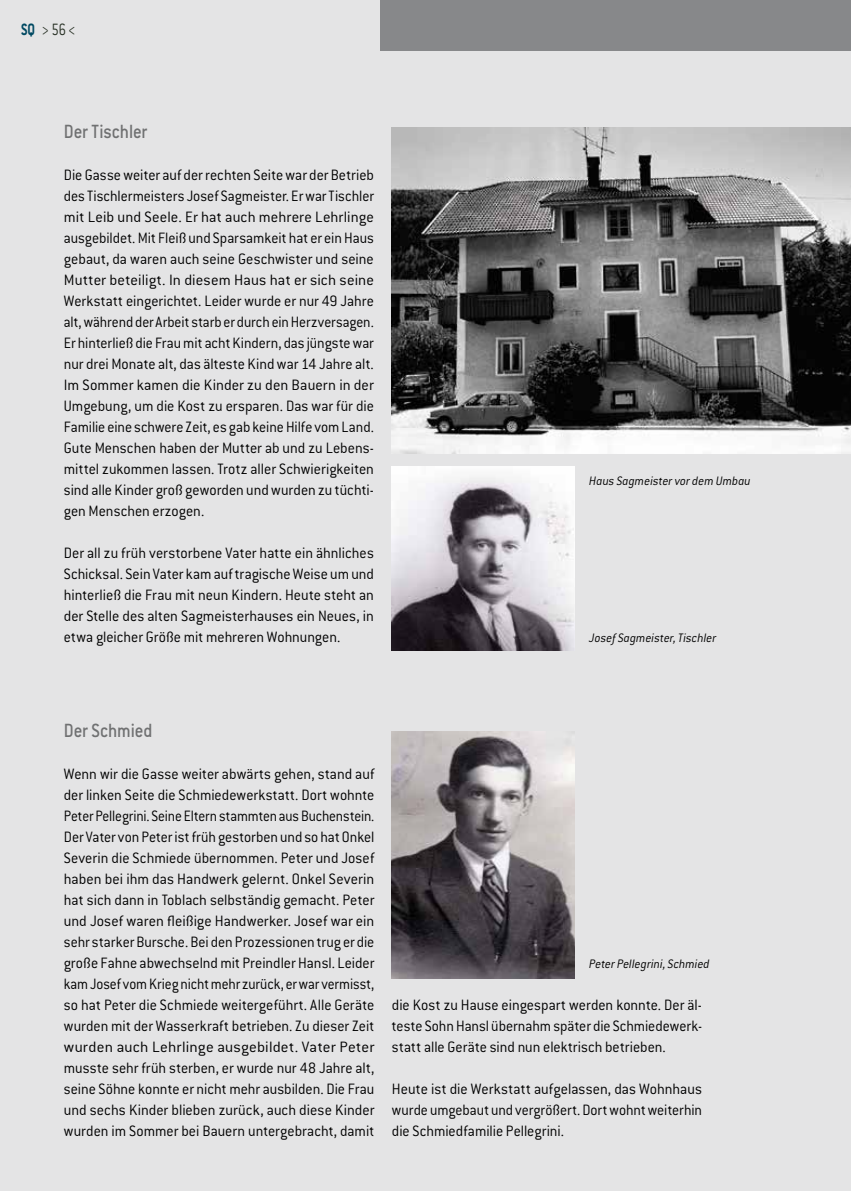
<style>
.page{position:relative;width:851px;height:1191px;background:#fff}
.page>*{position:absolute;margin:0;border:0;box-sizing:border-box;transform-origin:0 0}
.t1{font:500 21px "Conduit ITC";letter-spacing:-.005em;color:#707172;scale:.9 1}
.t2{font:300 18px "Conduit ITC";color:#262f23;scale:.8 1}
.t3{font:300 16.5px/21px "Conduit ITC";color:#000;text-align:justify;scale:.96 1}
.t4{font:300 16.5px/21px "Conduit ITC";color:#000;text-align:justify;scale:.95 1}
.t5{font:italic 300 13.5px "Conduit ITC";letter-spacing:.005em;color:#000;scale:.95 1}
.s1{font-weight:700;color:#004962}
</style>
<div class="page">
<div style="left:0;top:0;width:850px;height:1191px;background:#e4e4e5"></div>
<div style="left:381px;top:0;width:469px;height:51px;background:#87888a"></div>
<img style="left:392px;top:128px;width:458px;height:325px">
<img style="left:392px;top:466px;width:182px;height:184px">
<img style="left:392px;top:731px;width:182px;height:247px">
<p class="t2" style="left:21px;top:20px;width:70px"><span class="s1">SQ</span> &gt; 56 &lt;</p>
<p class="t1" style="left:64px;top:120px;width:94px">Der Tischler</p>
<p class="t4" style="left:64px;top:164px;width:328px">Die Gasse weiter auf der rechten Seite war der Betrieb des Tischlermeisters Josef Sagmeister. Er war Tischler mit Leib und Seele. Er hat auch mehrere Lehrlinge ausgebildet. Mit Fleiß und Sparsamkeit hat er ein Haus gebaut, da waren auch seine Geschwister und seine Mutter beteiligt. In diesem Haus hat er sich seine Werkstatt eingerichtet. Leider wurde er nur 49 Jahre alt, während der Arbeit starb er durch ein Herzversagen.<br>Er hinterließ die Frau mit acht Kindern, das jüngste war nur drei Monate alt, das älteste Kind war 14 Jahre alt.<br>Im Sommer kamen die Kinder zu den Bauern in der Umgebung, um die Kost zu ersparen. Das war für die Familie eine schwere Zeit, es gab keine Hilfe vom Land.<br>Gute Menschen haben der Mutter ab und zu Lebens&shy;mittel zukommen lassen. Trotz aller Schwierigkeiten sind alle Kinder groß geworden und wurden zu tüchti&shy;gen Menschen erzogen.</p>
<p class="t3" style="left:64px;top:542px;width:324px">Der all zu früh verstorbene Vater hatte ein ähnliches Schicksal. Sein Vater kam auf tragische Weise um und hinterließ die Frau mit neun Kindern. Heute steht an der Stelle des alten Sagmeisterhauses ein Neues, in etwa gleicher Größe mit mehreren Wohnungen.</p>
<p class="t5" style="left:589px;top:473px;width:171px">Haus Sagmeister vor dem Umbau</p>
<p class="t5" style="left:589px;top:630px;width:135px">Josef Sagmeister, Tischler</p>
<p class="t1" style="left:64px;top:718px;width:100px">Der Schmied</p>
<p class="t3" style="left:64px;top:763px;width:325px">Wenn wir die Gasse weiter abwärts gehen, stand auf der linken Seite die Schmiedewerkstatt. Dort wohnte Peter Pellegrini. Seine Eltern stammten aus Buchenstein.<br>Der Vater von Peter ist früh gestorben und so hat Onkel Severin die Schmiede übernommen. Peter und Josef haben bei ihm das Handwerk gelernt. Onkel Severin hat sich dann in Toblach selbständig gemacht. Peter und Josef waren fleißige Handwerker. Josef war ein sehr starker Bursche. Bei den Prozessionen trug er die große Fahne abwechselnd mit Preindler Hansl. Leider kam Josef vom Krieg nicht mehr zurück, er war vermisst, so hat Peter die Schmiede weitergeführt. Alle Geräte wurden mit der Wasserkraft betrieben. Zu dieser Zeit wurden auch Lehrlinge ausgebildet. Vater Peter musste sehr früh sterben, er wurde nur 48 Jahre alt, seine Söhne konnte er nicht mehr ausbilden. Die Frau und sechs Kinder blieben zurück, auch diese Kinder wurden im Sommer bei Bauern untergebracht, damit</p>
<p class="t5" style="left:589px;top:956px;width:128px">Peter Pellegrini, Schmied</p>
<p class="t4" style="left:392px;top:994px;width:328px">die Kost zu Hause eingespart werden konnte. Der äl&shy;teste Sohn Hansl übernahm später die Schmiedewerk&shy;statt alle Geräte sind nun elektrisch betrieben.</p>
<p class="t3" style="left:392px;top:1078px;width:324px">Heute ist die Werkstatt aufgelassen, das Wohnhaus wurde umgebaut und vergrößert. Dort wohnt weiterhin die Schmiedfamilie Pellegrini.</p>
</div>
